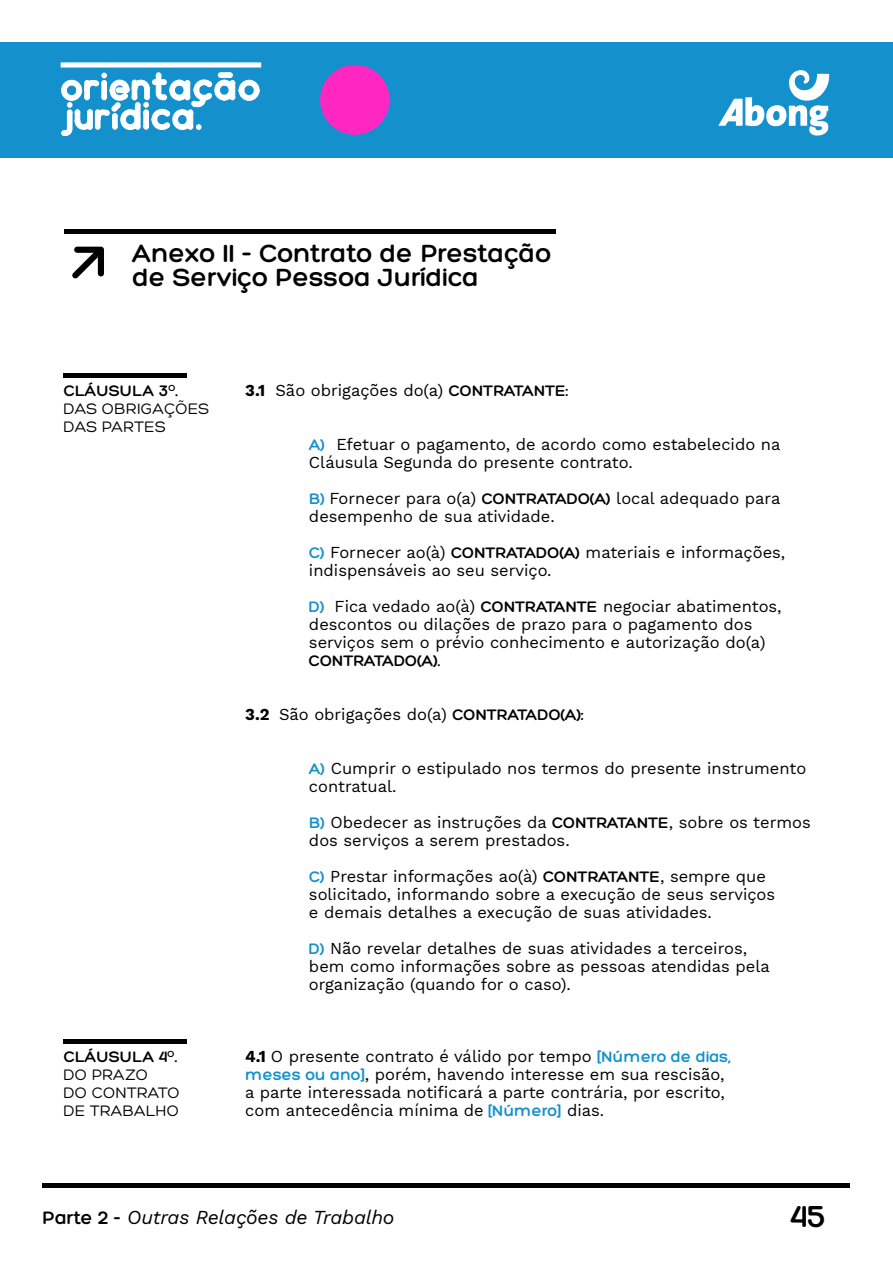
<style>
.page{position:relative;width:893px;height:1263px;background:#fff}
.page>*{position:absolute;margin:0;border:0;box-sizing:border-box;transform-origin:0 0}
.t1{font:700 33px "Hero";color:#000}
.t2{font:700 27px/24px "Hero";color:#000}
.t3{font:italic 19.5px "Work Sans";letter-spacing:-.01em;color:#000}
.t4{font:16.5px/18px "Work Sans";color:#000}
.t5{font:16.5px/18px "Hero";letter-spacing:.01em;color:#000}
.t6{font:700 16.5px "Hero";color:#000}
.s1{font-weight:700}
.s2{font-family:"Hero";font-weight:700}
.s3{font-family:"Hero";font-weight:700;color:#1490cd}
.s4{font-family:"Hero";font-weight:700;font-style:normal}
</style>
<div class="page">
<hr style="left:43px;top:1184px;width:807px;height:4px;background:#000">
<div style="left:0;top:43px;width:893px;height:115px;background:#1490cd"></div>
<svg style="left:320px;top:65px;width:70px;height:70px"></svg>
<hr style="left:61px;top:63px;width:200px;height:4px;background:#fff">
<svg style="left:61px;top:73px;width:198px;height:63px"></svg>
<svg style="left:718px;top:70px;width:111px;height:66px"></svg>
<svg style="left:72px;top:247px;width:32px;height:32px"></svg>
<hr style="left:64px;top:230px;width:491px;height:4px;background:#000">
<hr style="left:64px;top:374px;width:123px;height:4px;background:#000">
<hr style="left:64px;top:1040px;width:123px;height:4px;background:#000">
<h2 class="t2" style="left:133px;top:243px;width:420px">Anexo II - Contrato de Prestação de Serviço Pessoa Jurídica</h2>
<p class="t5" style="left:64px;top:382px;width:147px"><span class="s1">CLÁUSULA 3</span><sup>O</sup><span class="s1">.<br></span>DAS OBRIGAÇÕES<br>DAS PARTES</p>
<p class="t4" style="left:245px;top:381px;width:325px">3.1 São obrigações do(a) <span class="s2">CONTRATANTE:</span></p>
<p class="t4" style="left:309px;top:435px;width:473px"><span class="s3">A)</span> Efetuar o pagamento, de acordo como estabelecido na<br>Cláusula Segunda do presente contrato.</p>
<p class="t4" style="left:309px;top:489px;width:473px"><span class="s3">B)</span> Fornecer para o(a) <span class="s2">CONTRATADO(A)</span> local adequado para desempenho de sua atividade.</p>
<p class="t4" style="left:309px;top:543px;width:478px"><span class="s3">C)</span> Fornecer ao(à) <span class="s2">CONTRATADO(A)</span> materiais e informações, indispensáveis ao seu serviço.</p>
<p class="t4" style="left:309px;top:597px;width:474px"><span class="s3">D)</span> Fica vedado ao(à) <span class="s2">CONTRATANTE</span> negociar abatimentos, descontos ou dilações de prazo para o pagamento dos serviços sem o prévio conhecimento e autorização do(a)</p>
<p class="t6" style="left:309px;top:652px;width:133px">CONTRATADO(A).</p>
<p class="t4" style="left:245px;top:705px;width:340px">3.2 São obrigações do(a) <span class="s2">CONTRATADO(A):</span></p>
<p class="t4" style="left:309px;top:759px;width:499px"><span class="s3">A)</span> Cumprir o estipulado nos termos do presente instrumento contratual.</p>
<p class="t4" style="left:309px;top:813px;width:503px"><span class="s3">B)</span> Obedecer as instruções da <span class="s2">CONTRATANTE</span>, sobre os termos dos serviços a serem prestados.</p>
<p class="t4" style="left:309px;top:867px;width:468px"><span class="s3">C)</span> Prestar informações ao(à) <span class="s2">CONTRATANTE</span>, sempre que solicitado, informando sobre a execução de seus serviços e demais detalhes a execução de suas atividades.</p>
<p class="t4" style="left:309px;top:939px;width:462px"><span class="s3">D)</span> Não revelar detalhes de suas atividades a terceiros, bem como informações sobre as pessoas atendidas pela organização (quando for o caso).</p>
<p class="t5" style="left:64px;top:1048px;width:117px"><span class="s1">CLÁUSULA 4</span><sup>O</sup><span class="s1">.<br></span>DO PRAZO<br>DO CONTRATO<br>DE TRABALHO</p>
<p class="t4" style="left:245px;top:1047px;width:487px">4.1 O presente contrato é válido por tempo <span class="s3">[Número de dias, meses ou ano]</span>, porém, havendo interesse em sua rescisão, a parte interessada notificará a parte contrária, por escrito, com antecedência mínima de <span class="s3">[Número]</span> dias.</p>
<p class="t3" style="left:43px;top:1203px;width:353px"><span class="s4">Parte 2 -</span> Outras Relações de Trabalho</p>
<h1 class="t1" style="left:791px;top:1198px;width:37px">45</h1>
</div>
